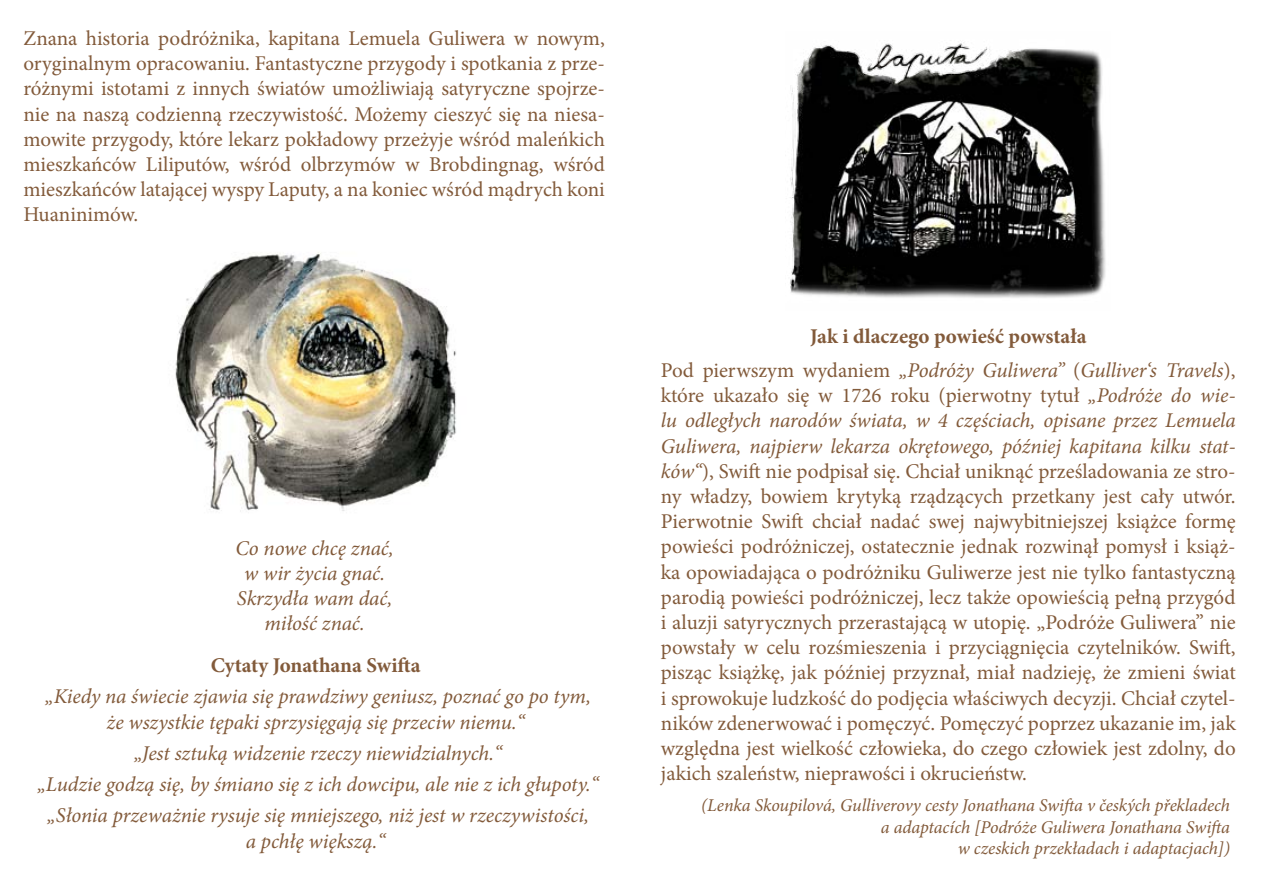
<style>
.page{position:relative;width:1263px;height:893px;background:#fff}
.page>*{position:absolute;margin:0;border:0;box-sizing:border-box;transform-origin:0 0}
.t1{font:21px/25.2px "Minion Pro";color:#825a3a;text-align:justify}
.t2{font:italic 21px/25.2px "Minion Pro";letter-spacing:-.005em;color:#825a3a;text-align:center}
.t3{font:700 21px "Minion Pro";color:#825a3a}
.t4{font:italic 18px/21.6px "Minion Pro";letter-spacing:-.01em;color:#825a3a;text-align:right}
.s1{font-weight:700;font-style:normal}
.s2{font-style:normal}
.s3{font-style:italic}
</style>
<div class="page">
<img style="left:175px;top:252px;width:281px;height:260px">
<img style="left:790px;top:42px;width:316px;height:256px">
<p class="t1" style="left:23px;top:26px;width:583px">Znana historia podróżnika, kapitana Lemuela Guliwera w nowym, oryginalnym opracowaniu. Fantastyczne przygody i spotkania z prze&shy;różnymi istotami z innych światów umożliwiają satyryczne spojrze&shy;nie na naszą codzienną rzeczywistość. Możemy cieszyć się na niesa&shy;mowite przygody, które lekarz pokładowy przeżyje wśród maleńkich mieszkańców Liliputów, wśród olbrzymów w Brobdingnag, wśród mieszkańców latającej wyspy Laputy, a na koniec wśród mądrych koni Huaninimów.</p>
<p class="t2" style="left:236px;top:535px;width:160px">Co nowe chcę znać, w wir życia gnać.<br>Skrzydła wam dać, miłość znać.</p>
<p class="t3" style="left:211px;top:651px;width:211px">Cytaty Jonathana Swifta</p>
<p class="t2" style="left:45px;top:684px;width:547px">„Kiedy na świecie zjawia się prawdziwy geniusz, poznać go po tym, że wszystkie tępaki sprzysięgają się przeciw niemu.“</p>
<p class="t2" style="left:38px;top:737px;width:563px;line-height:31.2px">„Jest sztuką widzenie rzeczy niewidzialnych.“<br>„Ludzie godzą się, by śmiano się z ich dowcipu, ale nie z ich głupoty.“ „Słonia przeważnie rysuje się mniejszego, niż jest w rzeczywistości,</p>
<p class="t2" style="left:246px;top:828px;width:141px">a pchłę większą.“</p>
<p class="t2" style="left:661px;top:319px;width:576px;line-height:34.2px"><span class="s1">Jak i dlaczego powieść powstała<br></span><span class="s2">Pod pierwszym wydaniem</span> „Podróży Guliwera” <span class="s2">(</span>Gulliver‘s Travels<span class="s2">),</span></p>
<p class="t1" style="left:661px;top:383px;width:576px">które ukazało się w 1726 roku (pierwotny tytuł <span class="s3">„Podróże do wie&shy;lu odległych narodów świata, w 4 częściach, opisane przez Lemuela Guliwera, najpierw lekarza okrętowego, później kapitana kilku stat&shy;ków“</span>), Swift nie podpisał się. Chciał uniknąć prześladowania ze stro&shy;ny władzy, bowiem krytyką rządzących przetkany jest cały utwór.<br>Pierwotnie Swift chciał nadać swej najwybitniejszej książce formę powieści podróżniczej, ostatecznie jednak rozwinął pomysł i książ&shy;ka opowiadająca o podróżniku Guliwerze jest nie tylko fantastyczną parodią powieści podróżniczej, lecz także opowieścią pełną przygód i aluzji satyrycznych przerastającą w utopię. „Podróże Guliwera” nie powstały w celu rozśmieszenia i przyciągnięcia czytelników. Swift, pisząc książkę, jak później przyznał, miał nadzieję, że zmieni świat i sprowokuje ludzkość do podjęcia właściwych decyzji. Chciał czytel&shy;ników zdenerwować i pomęczyć. Pomęczyć poprzez ukazanie im, jak względna jest wielkość człowieka, do czego człowiek jest zdolny, do jakich szaleństw, nieprawości i okrucieństw.</p>
<p class="t4" style="left:701px;top:794px;width:530px">(Lenka Skoupilová, Gulliverovy cesty Jonathana Swifta v českých překladech a adaptacích [Podróże Guliwera Jonathana Swifta<br>w czeskich przekładach i adaptacjach])</p>
</div>
